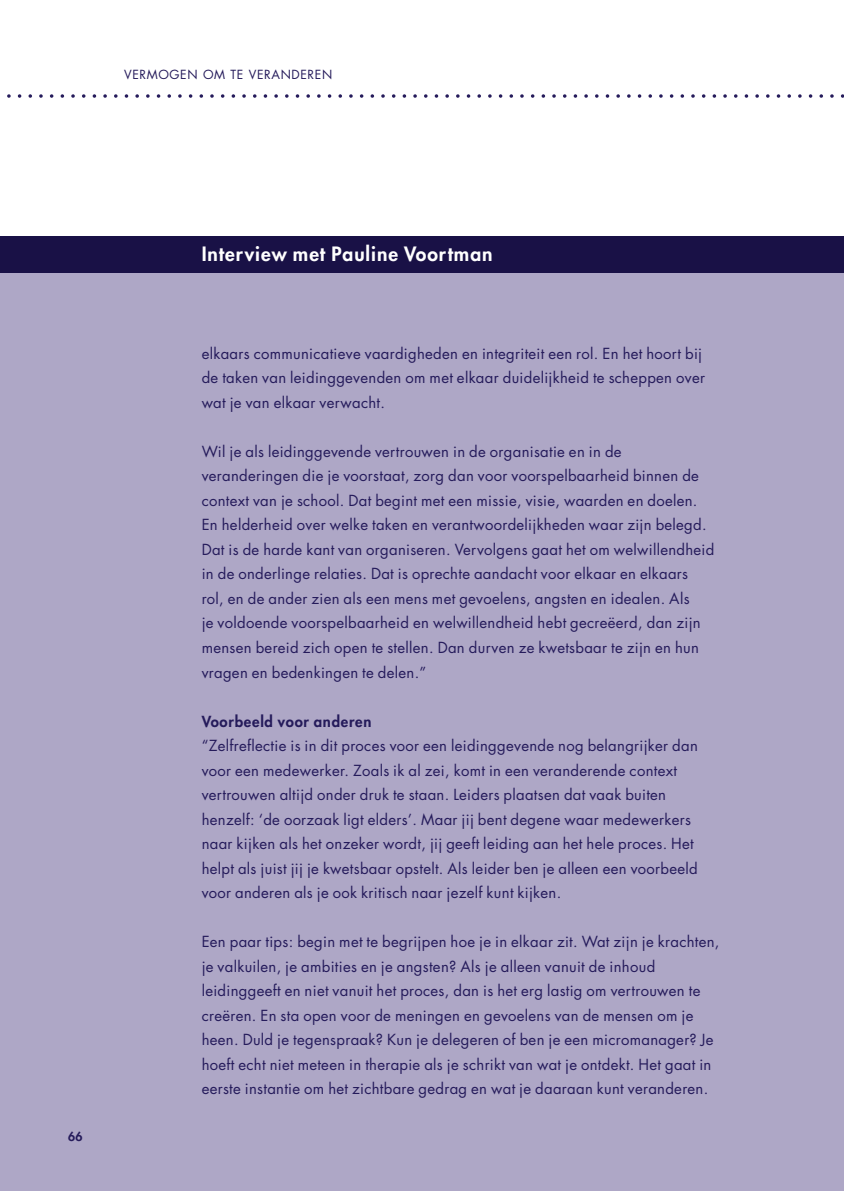
<style>
.page{position:relative;width:844px;height:1191px;background:#fff}
.page>*{position:absolute;margin:0;border:0;box-sizing:border-box;transform-origin:0 0}
.t1{font:800 19.25px "Futura LT";letter-spacing:.05em;color:#fff}
.t2{font:14.88px/24.5px "Futura LT";letter-spacing:.02em;color:#251b5b}
.t3{font:800 14.88px "Futura LT";letter-spacing:.05em;color:#251b5b}
.t4{font:12.25px "Futura LT";letter-spacing:.05em;color:#251b5b}
.t5{font:800 12.25px "Futura LT";color:#251b5b}
</style>
<div class="page">
<div style="left:0;top:236px;width:843px;height:955px;background:#aea7c6"></div>
<div style="left:0;top:236px;width:843px;height:37px;background:#191146"></div>
<svg style="left:7px;top:94px;width:837px;height:4px"></svg>
<p class="t4" style="left:124px;top:67px;width:26px">Vermo</p>
<p class="t4" style="left:169px;top:67px;width:46px">gen om</p>
<p class="t4" style="left:230px;top:67px;width:44px">te verand</p>
<p class="t4" style="left:300px;top:67px;width:30px">eren</p>
<p class="t5" style="left:68px;top:1128px;width:16px">66</p>
<p class="t1" style="left:202px;top:241px;width:292px">Interview met Pauline Voortman</p>
<p class="t2" style="left:202px;top:341px;width:504px">elkaars communicatieve vaardigheden en integriteit een rol. En het hoort bij de taken van leidinggevenden om met elkaar duidelijkheid te scheppen over wat je van elkaar verwacht.</p>
<p class="t2" style="left:202px;top:439px;width:514px">Wil je als leidinggevende vertrouwen in de organisatie en in de veranderingen die je voorstaat, zorg dan voor voorspelbaarheid binnen de context van je school. Dat begint met een missie, visie, waarden en doelen.<br>En helderheid over welke taken en verantwoordelijkheden waar zijn belegd.<br>Dat is de harde kant van organiseren. Vervolgens gaat het om welwillendheid in de onderlinge relaties. Dat is oprechte aandacht voor elkaar en elkaars<br>rol, en de ander zien als een mens met gevoelens, angsten en idealen. Als<br>je voldoende voorspelbaarheid en welwillendheid hebt gecreëerd, dan zijn mensen bereid zich open te stellen. Dan durven ze kwetsbaar te zijn en hun vragen en bedenkingen te delen.”</p>
<p class="t3" style="left:202px;top:711px;width:171px">Voorbeeld voor anderen</p>
<p class="t2" style="left:202px;top:733px;width:497px">“Zelfreflectie is in dit proces voor een leidinggevende nog belangrijker dan voor een medewerker. Zoals ik al zei, komt in een veranderende context vertrouwen altijd onder druk te staan. Leiders plaatsen dat vaak buiten henzelf: ‘de oorzaak ligt elders’. Maar jij bent degene waar medewerkers naar kijken als het onzeker wordt, jij geeft leiding aan het hele proces. Het helpt als juist jij je kwetsbaar opstelt. Als leider ben je alleen een voorbeeld voor anderen als je ook kritisch naar jezelf kunt kijken.</p>
<p class="t2" style="left:202px;top:929px;width:519px">Een paar tips: begin met te begrijpen hoe je in elkaar zit. Wat zijn je krachten, je valkuilen, je ambities en je angsten? Als je alleen vanuit de inhoud leidinggeeft en niet vanuit het proces, dan is het erg lastig om vertrouwen te creëren. En sta open voor de meningen en gevoelens van de mensen om je heen. Duld je tegenspraak? Kun je delegeren of ben je een micromanager? Je hoeft echt niet meteen in therapie als je schrikt van wat je ontdekt. Het gaat in eerste instantie om het zichtbare gedrag en wat je daaraan kunt veranderen.</p>
</div>
